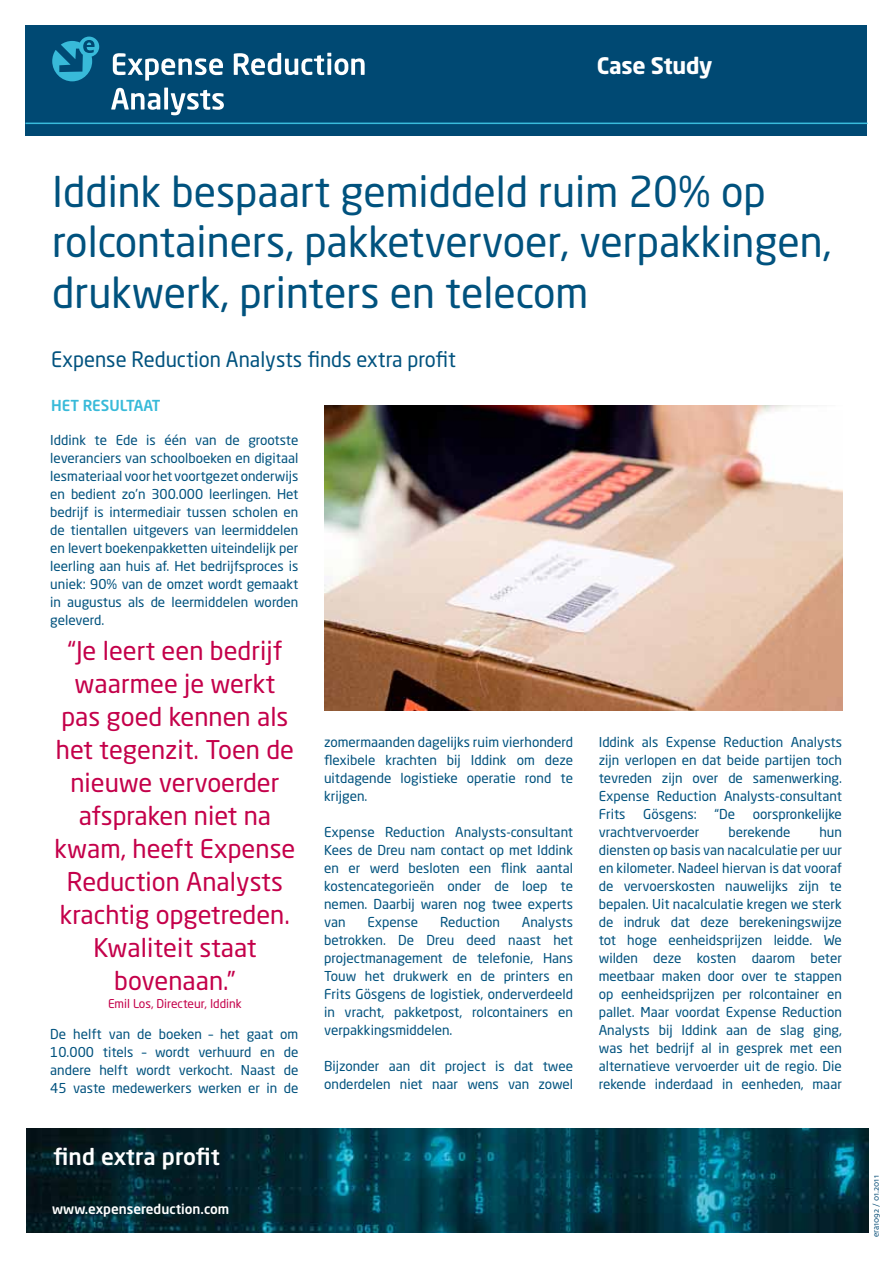
<style>
.page{position:relative;width:893px;height:1263px;background:#fff}
.page>*{position:absolute;margin:0;border:0;box-sizing:border-box;transform-origin:0 0}
.t1{font:42px/50.4px "Neo Sans Std";color:#00527e}
.t2{font:25.5px/33px "Neo Sans Std";color:#c4004a;text-align:center}
.t3{font:500 22.5px "Neo Sans Std";letter-spacing:-.01em;color:#fff}
.t4{font:700 22.5px "Neo Sans Std";letter-spacing:-.02em;color:#fff}
.t5{font:21px "Neo Sans Std";color:#00527e;scale:.96 1}
.t6{font:500 15px "Neo Sans Std";color:#38bad9}
.t7{font:13.5px/18px "Neo Sans Std";color:#00527e;text-align:justify}
.t8{font:500 13.5px "Neo Sans Std";color:#fff}
.t9{font:12px "Neo Sans Std";color:#c4004a}
.t10{font:9px "Milo OT";color:#004973}
</style>
<div class="page">
<div style="left:26px;top:26px;width:841px;height:110px;background:#004973"></div>
<svg style="left:113px;top:53px;width:110px;height:28px"></svg>
<svg style="left:234px;top:53px;width:131px;height:22px"></svg>
<svg style="left:111px;top:88px;width:49px;height:22px"></svg>
<svg style="left:164px;top:88px;width:4px;height:22px"></svg>
<svg style="left:171px;top:90px;width:53px;height:25px"></svg>
<svg style="left:52px;top:37px;width:47px;height:44px"></svg>
<hr style="left:26px;top:123px;width:841px;height:1px;background:#39bcdc">
<img style="left:27px;top:1128px;width:841px;height:105px">
<img style="left:325px;top:405px;width:518px;height:305px">
<h3 class="t4" style="left:597px;top:51px;width:117px">Case Study</h3>
<h1 class="t1" style="left:52px;top:166px;width:781px">Iddink bespaart gemiddeld ruim 20% op rolcontainers, pakketvervoer, verpakkingen, drukwerk, printers en telecom</h1>
<h3 class="t5" style="left:51px;top:347px;width:423px">Expense Reduction Analysts finds extra profit</h3>
<p class="t6" style="left:51px;top:396px;width:111px">Het resultaat</p>
<p class="t7" style="left:50px;top:431px;width:250px">Iddink te Ede is één van de grootste leveranciers van schoolboeken en digitaal lesmateriaal voor het voortgezet onderwijs en bedient zo’n 300.000 leerlingen. Het bedrijf is intermediair tussen scholen en de tientallen uitgevers van leermiddelen en levert boekenpakketten uiteindelijk per leerling aan huis af. Het bedrijfsproces is uniek: 90% van de omzet wordt gemaakt in augustus als de leermiddelen worden geleverd.</p>
<h2 class="t2" style="left:54px;top:633px;width:242px">“Je leert een bedrijf waarmee je werkt pas goed kennen als het tegenzit. Toen de nieuwe vervoerder afspraken niet na kwam, heeft Expense<br>Reduction Analysts krachtig opgetreden.<br>Kwaliteit staat bovenaan.”</h2>
<p class="t9" style="left:108px;top:996px;width:135px">Emil Los, Directeur, Iddink</p>
<p class="t7" style="left:50px;top:1025px;width:250px">De helft van de boeken – het gaat om 10.000 titels – wordt verhuurd en de andere helft wordt verkocht. Naast de 45 vaste medewerkers werken er in de</p>
<h3 class="t3" style="left:54px;top:1143px;width:168px">find extra profit</h3>
<p class="t8" style="left:52px;top:1200px;width:179px">www.expensereduction.com</p>
<p class="t7" style="left:324px;top:732px;width:250px">zomermaanden dagelijks ruim vierhonderd flexibele krachten bij Iddink om deze uitdagende logistieke operatie rond te krijgen.</p>
<p class="t7" style="left:324px;top:822px;width:250px">Expense Reduction Analysts-consultant Kees de Dreu nam contact op met Iddink en er werd besloten een flink aantal kostencategorieën onder de loep te nemen. Daarbij waren nog twee experts van</p>
<p class="t7" style="left:367px;top:912px;width:52px">Expense</p>
<p class="t7" style="left:440px;top:912px;width:61px">Reduction</p>
<p class="t7" style="left:324px;top:912px;width:250px;text-indent:198px">Analysts betrokken. De Dreu deed naast het projectmanagement de telefonie, Hans Touw het drukwerk en de printers en Frits Gösgens de logistiek, onderverdeeld in vracht, pakketpost, rolcontainers en verpakkingsmiddelen.</p>
<p class="t7" style="left:324px;top:1056px;width:250px">Bijzonder aan dit project is dat twee onderdelen niet naar wens van zowel</p>
<p class="t7" style="left:599px;top:732px;width:245px">Iddink als Expense Reduction Analysts zijn verlopen en dat beide partijen toch tevreden zijn over de samenwerking.<br>Expense Reduction Analysts-consultant Frits</p>
<p class="t7" style="left:643px;top:804px;width:55px">Gösgens:</p>
<p class="t7" style="left:714px;top:804px;width:22px">“De</p>
<p class="t7" style="left:753px;top:804px;width:91px">oorspronkelijke</p>
<p class="t7" style="left:599px;top:822px;width:102px">vrachtvervoerder</p>
<p class="t7" style="left:728px;top:822px;width:64px">berekende</p>
<p class="t7" style="left:599px;top:822px;width:245px;text-indent:221px">hun diensten op basis van nacalculatie per uur en kilometer. Nadeel hiervan is dat vooraf de vervoerskosten nauwelijks zijn te bepalen. Uit nacalculatie kregen we sterk de indruk dat deze berekeningswijze tot hoge eenheidsprijzen leidde. We wilden deze kosten daarom beter meetbaar maken door over te stappen op eenheidsprijzen per rolcontainer en pallet. Maar voordat Expense Reduction Analysts bij Iddink aan de slag ging, was het bedrijf al in gesprek met een alternatieve vervoerder uit de regio. Die rekende inderdaad in eenheden, maar</p>
<p class="t10" style="left:871px;top:1237px;width:64px;rotate:-90deg">era1092 / 01.2011</p>
</div>
